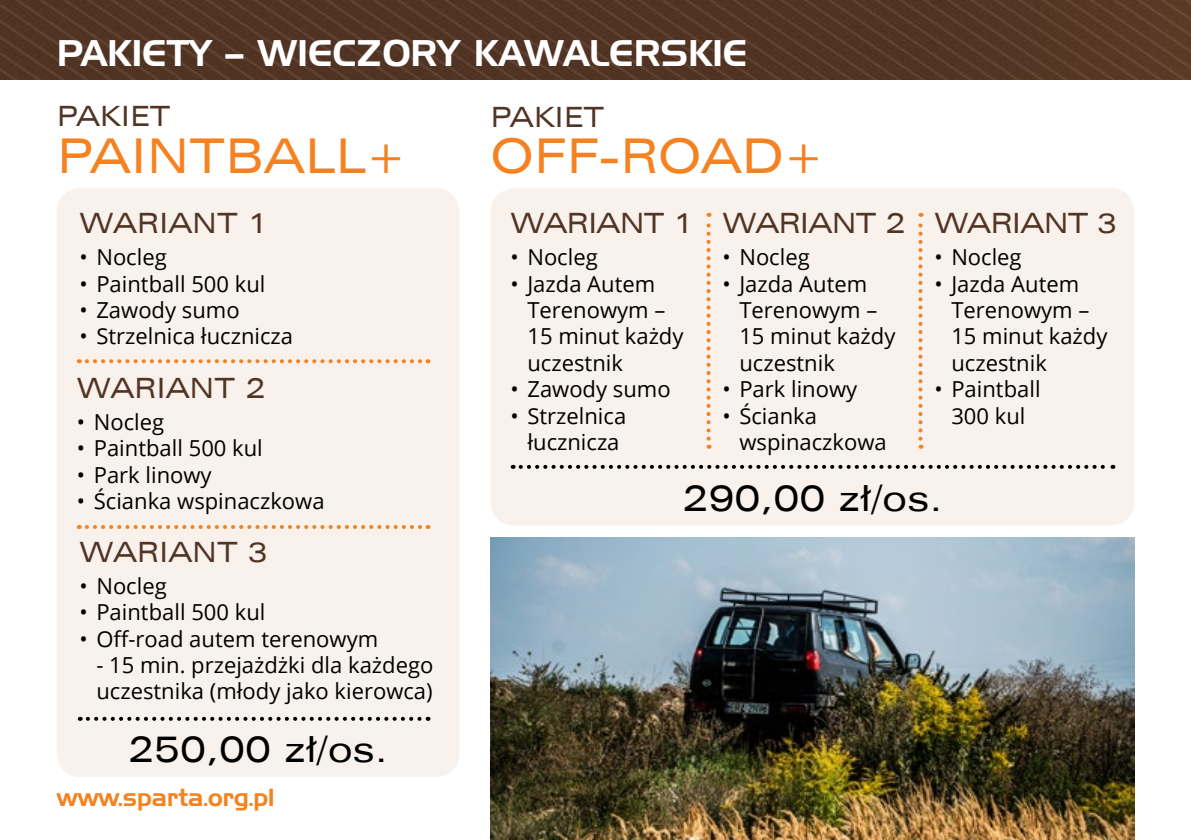
<style>
.page{position:relative;width:1191px;height:840px;background:#fff}
.page>*{position:absolute;margin:0;border:0;box-sizing:border-box;transform-origin:0 0}
.t1{font:48px "Zurich Ex EU";color:#f58220}
.t2{font:36px "Handel Gothic EU";color:#fff}
.t3{font:36px "Zurich Ex EU";color:#000}
.t4{font:28px "Zurich Ex EU";letter-spacing:-.01em;color:#513424}
.t5{font:24px "Handel Gothic EU";color:#f58220}
.t6{font:22px/26.4px "Open Sans";color:#000}
</style>
<div class="page">
<div style="left:57px;top:188px;width:402px;height:588px;background:#f9f1eb;border-radius:24px"></div>
<div style="left:490px;top:188px;width:644px;height:337px;background:#f9f1eb;border-radius:24px"></div>
<svg style="left:88px;top:716px;width:340px;height:4px"></svg>
<svg style="left:520px;top:464px;width:593px;height:4px"></svg>
<svg style="left:87px;top:359px;width:341px;height:4px"></svg>
<svg style="left:87px;top:525px;width:341px;height:3px"></svg>
<svg style="left:706px;top:213px;width:4px;height:225px"></svg>
<svg style="left:918px;top:213px;width:4px;height:225px"></svg>
<img style="left:490px;top:537px;width:644px;height:302px">
<img style="left:0;top:0;width:1191px;height:79px">
<h2 class="t2" style="left:57px;top:31px;width:23px">PAKIE</h2>
<h2 class="t2" style="left:167px;top:31px;width:117px">TY – WIECZORY</h2>
<h2 class="t2" style="left:474px;top:31px;width:30px">KAWA</h2>
<h2 class="t2" style="left:589px;top:31px;width:118px">LERSKIE</h2>
<p class="t4" style="left:57px;top:100px;width:19px">PAKIE</p>
<p class="t4" style="left:150px;top:100px;width:22px">T</p>
<h1 class="t1" style="left:57px;top:127px;width:32px">PAIN</h1>
<h1 class="t1" style="left:189px;top:127px;width:218px">TBALL+</h1>
<p class="t4" style="left:79px;top:206px;width:190px">WAR IANT 1</p>
<p class="t6" style="left:79px;top:243px;width:89px">• Nocleg</p>
<p class="t6" style="left:79px;top:269px;width:187px">• Paintball 500 kul</p>
<p class="t6" style="left:79px;top:296px;width:162px">• Zawody sumo</p>
<p class="t6" style="left:79px;top:322px;width:215px">• Strzelnica łucznicza</p>
<p class="t4" style="left:77px;top:371px;width:190px">WAR IANT 2</p>
<p class="t6" style="left:77px;top:408px;width:89px">• Nocleg</p>
<p class="t6" style="left:77px;top:434px;width:187px">• Paintball 500 kul</p>
<p class="t6" style="left:77px;top:460px;width:136px">• Park linowy</p>
<p class="t6" style="left:77px;top:487px;width:249px">• Ścianka wspinaczkowa</p>
<p class="t4" style="left:79px;top:535px;width:190px">WAR IANT 3</p>
<p class="t6" style="left:79px;top:571px;width:89px">• Nocleg</p>
<p class="t6" style="left:79px;top:598px;width:187px">• Paintball 500 kul</p>
<p class="t6" style="left:79px;top:624px;width:300px">• Off-road autem terenowym</p>
<p class="t6" style="left:96px;top:651px;width:338px">- 15 min. przejażdżki dla każdego uczestnika (młody jako kierowca)</p>
<h2 class="t3" style="left:128px;top:728px;width:261px">250,00 ZŁ/OS.</h2>
<p class="t5" style="left:57px;top:782px;width:219px">www.sparta.org.pl</p>
<p class="t4" style="left:490px;top:100px;width:19px">PAKIE</p>
<p class="t4" style="left:583px;top:100px;width:22px">T</p>
<h1 class="t1" style="left:490px;top:128px;width:335px">OFF-ROAD+</h1>
<p class="t4" style="left:510px;top:206px;width:185px">WAR IANT 1</p>
<p class="t6" style="left:510px;top:243px;width:89px">• Nocleg</p>
<p class="t6" style="left:527px;top:269px;width:158px;text-indent:-17px">• Jazda Autem<br>Terenowym –<br>15 minut każdy uczestnik</p>
<p class="t6" style="left:510px;top:375px;width:162px">• Zawody sumo</p>
<p class="t6" style="left:510px;top:401px;width:117px;text-align:center">• Strzelnica łucznicza</p>
<p class="t4" style="left:722px;top:206px;width:185px">WAR IANT 2</p>
<p class="t6" style="left:722px;top:243px;width:89px">• Nocleg</p>
<p class="t6" style="left:739px;top:269px;width:158px;text-indent:-17px">• Jazda Autem<br>Terenowym –<br>15 minut każdy uczestnik</p>
<p class="t6" style="left:722px;top:375px;width:136px">• Park linowy</p>
<p class="t6" style="left:739px;top:401px;width:149px;text-indent:-17px">• Ścianka wspinaczkowa</p>
<p class="t4" style="left:934px;top:206px;width:185px">WAR IANT 3</p>
<p class="t6" style="left:934px;top:243px;width:89px">• Nocleg</p>
<p class="t6" style="left:951px;top:269px;width:158px;text-indent:-17px">• Jazda Autem<br>Terenowym –<br>15 minut każdy uczestnik</p>
<p class="t6" style="left:934px;top:375px;width:108px;text-align:center">• Paintball<br>300 kul</p>
<h2 class="t3" style="left:682px;top:477px;width:261px">290,00 ZŁ/OS.</h2>
</div>
